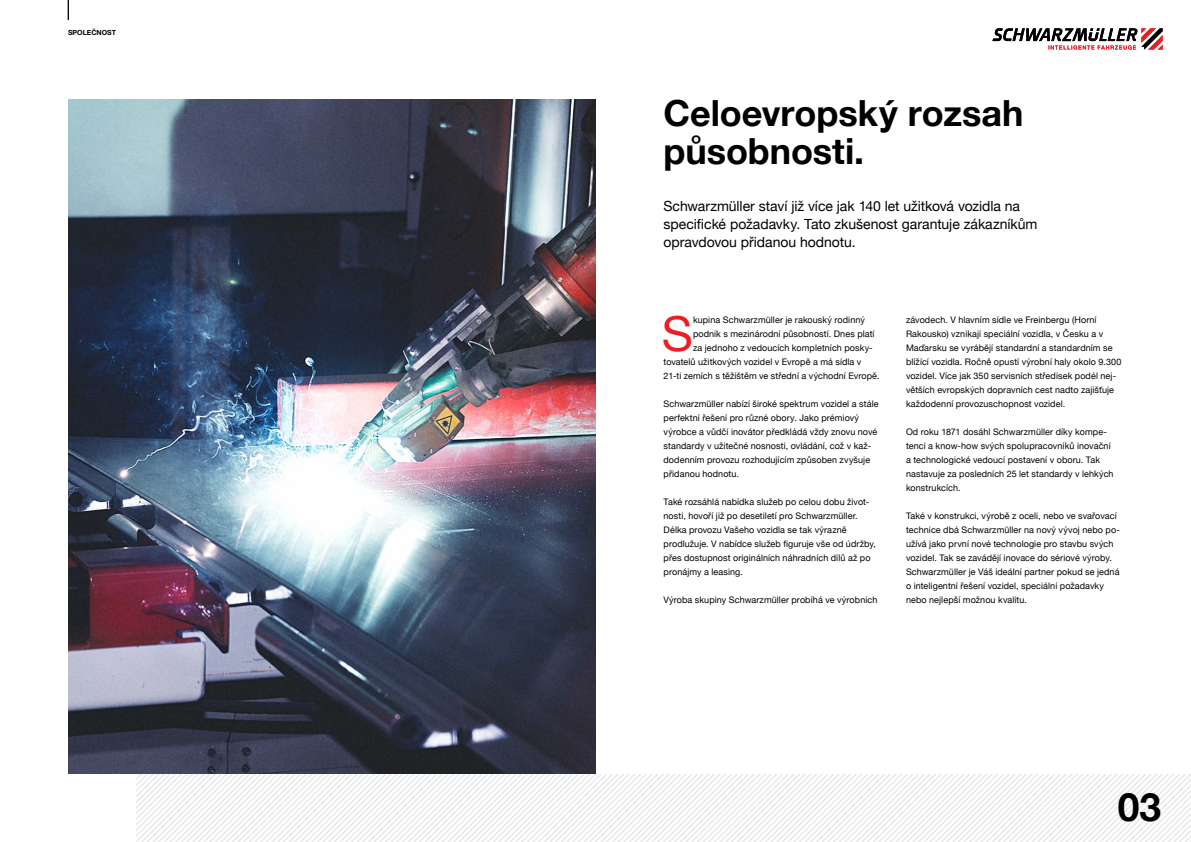
<style>
.page{position:relative;width:1191px;height:842px;background:#fff}
.page>*{position:absolute;margin:0;border:0;box-sizing:border-box;transform-origin:0 0}
.t1{font:48.2px "Helvetica Neue";color:#ed1d24}
.t2{font:700 39px "Helvetica Neue";color:#000}
.t3{font:700 36px/38px "Helvetica Neue";color:#000}
.t4{font:14px/18px "Helvetica Neue";letter-spacing:-.005em;color:#000}
.t5{font:9px/14px "Helvetica Neue";letter-spacing:.01em;color:#000}
.t6{font:700 7px "Helvetica Neue";color:#000}
</style>
<div class="page">
<div style="left:136px;top:774px;width:1055px;height:68px;background:#e9eaeb"></div>
<svg style="left:68px;top:0;width:1px;height:20px"></svg>
<svg style="left:992px;top:28px;width:170px;height:22px"></svg>
<img style="left:68px;top:99px;width:527px;height:675px">
<p class="t6" style="left:68px;top:26px;width:49px">Společnost</p>
<h3 class="t3" style="left:663px;top:92px;width:361px">Celoevropský rozsah působnosti.</h3>
<h3 class="t4" style="left:663px;top:196px;width:375px">Schwarzmüller staví již více jak 140 let užitková vozidla na specifické požadavky. Tato zkušenost garantuje zákazníkům opravdovou přidanou hodnotu.</h3>
<h1 class="t1" style="left:662px;top:293px;width:33px">S</h1>
<p class="t5" style="left:693px;top:312px;width:173px">kupina Schwarzmüller je rakouský rodinný</p>
<p class="t5" style="left:693px;top:326px;width:183px">podnik s mezinárodní působností. Dnes platí</p>
<p class="t5" style="left:693px;top:340px;width:181px">za jednoho z vedoucích kompletních posky-</p>
<p class="t5" style="left:663px;top:354px;width:199px">tovatelů užitkových vozidel v Evropě a má sídla v</p>
<p class="t5" style="left:663px;top:368px;width:217px">21-ti zemích s těžištěm ve střední a východní Evropě.</p>
<p class="t5" style="left:663px;top:396px;width:216px">Schwarzmüller nabízí široké spektrum vozidel a stále perfektní řešení pro různé obory. Jako prémiový výrobce a vůdčí inovátor předkládá vždy znovu nové standardy v užitečné nosnosti, ovládání, což v kaž&shy;dodenním provozu rozhodujícím způsoben zvyšuje přidanou hodnotu.</p>
<p class="t5" style="left:663px;top:494px;width:214px">Také rozsáhlá nabídka služeb po celou dobu život&shy;nosti, hovoří již po desetiletí pro Schwarzmüller.<br>Délka provozu Vašeho vozidla se tak výrazně prodlužuje. V nabídce služeb figuruje vše od údržby, přes dostupnost originálních náhradních dílů až po pronájmy a leasing.</p>
<p class="t5" style="left:663px;top:592px;width:215px">Výroba skupiny Schwarzmüller probíhá ve výrobních</p>
<p class="t5" style="left:906px;top:312px;width:217px">závodech. V hlavním sídle ve Freinbergu (Horní Rakousko) vznikají speciální vozidla, v Česku a v Maďarsku se vyrábějí standardní a standardním se blížící vozidla. Ročně opustí výrobní haly okolo 9.300 vozidel. Více jak 350 servisních středisek podél nej&shy;větších evropských dopravních cest nadto zajišťuje každodenní provozuschopnost vozidel.</p>
<p class="t5" style="left:906px;top:424px;width:209px">Od roku 1871 dosáhl Schwarzmüller díky kompe&shy;tenci a know-how svých spolupracovníků inovační a technologické vedoucí postavení v oboru. Tak nastavuje za posledních 25 let standardy v lehkých konstrukcích.</p>
<p class="t5" style="left:906px;top:508px;width:215px">Také v konstrukci, výrobě z oceli, nebo ve svařovací technice dbá Schwarzmüller na nový vývoj nebo po&shy;užívá jako první nové technologie pro stavbu svých vozidel. Tak se zavádějí inovace do sériové výroby.<br>Schwarzmüller je Váš ideální partner pokud se jedná o inteligentní řešení vozidel, speciální požadavky nebo nejlepší možnou kvalitu.</p>
<h2 class="t2" style="left:1117px;top:772px;width:45px">03</h2>
</div>
